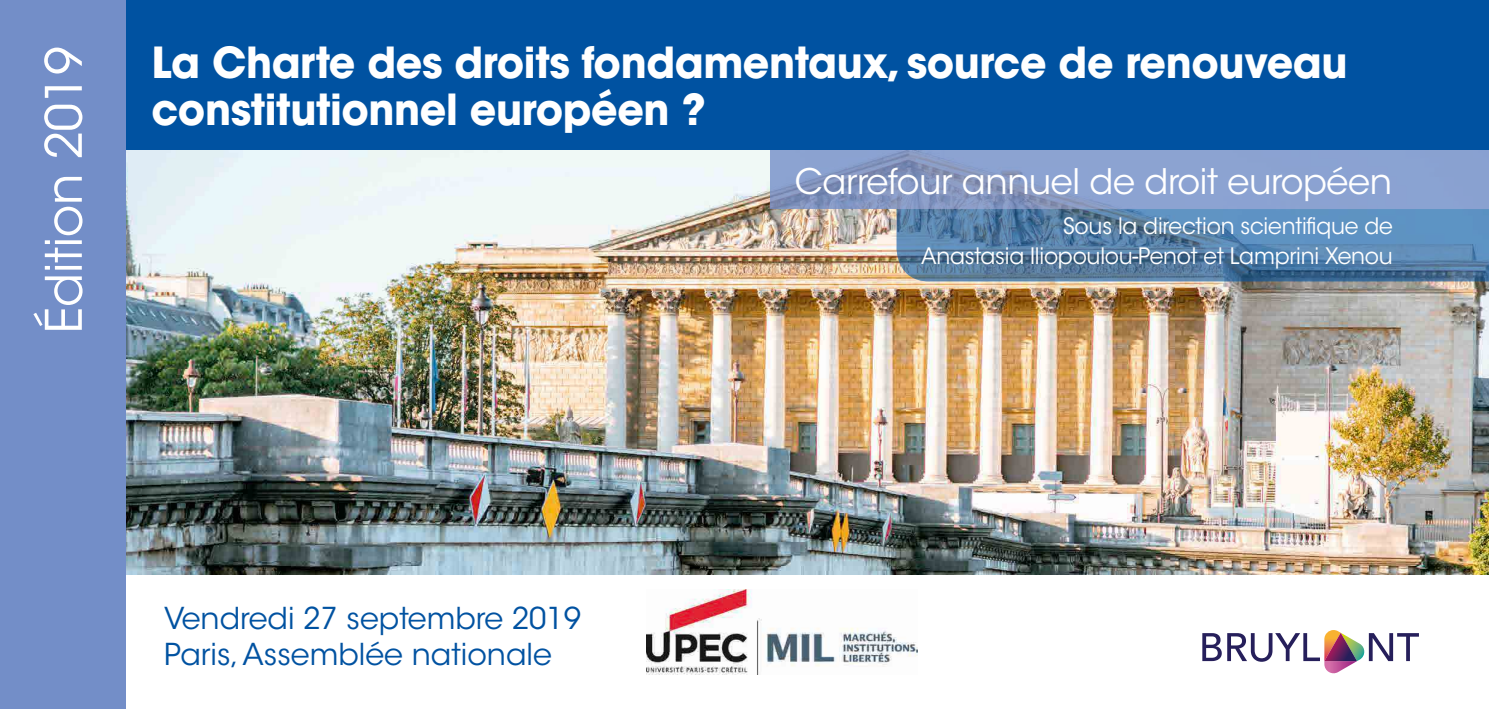
<style>
.page{position:relative;width:1489px;height:709px;background:#fff}
.page>*{position:absolute;margin:0;border:0;box-sizing:border-box;transform-origin:0 0}
.t1{font:50px "ITC Avant Garde Std";letter-spacing:-.01em;color:#fff}
.t2{font:700 42.5px/47.5px "ITC Avant Garde Std";letter-spacing:-.01em;color:#fff}
.t3{font:35px "ITC Avant Garde Std";letter-spacing:-.01em;color:#fff}
.t4{font:30px/36px "ITC Avant Garde Std";color:#0052a1}
.t5{font:22.5px/30px "ITC Avant Garde Std";letter-spacing:-.01em;color:#fff;text-align:right}
</style>
<div class="page">
<div style="left:0;top:0;width:1488px;height:561px;background:#0052a1"></div>
<img style="left:125px;top:151px;width:1363px;height:424px">
<div style="left:0;top:0;width:125px;height:709px;background:#738ec8"></div>
<svg style="left:770px;top:151px;width:718px;height:58px;background:#889ecb"></svg>
<svg style="left:896px;top:209px;width:592px;height:72px;background:#557fa7"></svg>
<img style="left:646px;top:589px;width:271px;height:85px">
<svg style="left:1202px;top:633px;width:19px;height:28px"></svg>
<svg style="left:1227px;top:630px;width:191px;height:44px"></svg>
<p class="t1" style="left:33px;top:333px;width:289px;rotate:-90deg">Édition 2019</p>
<p class="t2" style="left:151px;top:38px;width:1197px">La Charte des droits fondamentaux, source de renouveau constitutionnel européen ?</p>
<p class="t3" style="left:794px;top:160px;width:599px">Carrefour annuel de droit européen</p>
<p class="t5" style="left:921px;top:211px;width:473px">Sous la direction scientifique de<br>Anastasia Iliopoulou-Penot et Lamprini Xenou</p>
<p class="t4" style="left:164px;top:600px;width:418px">Vendredi 27 septembre 2019<br>Paris, Assemblée nationale</p>
</div>
